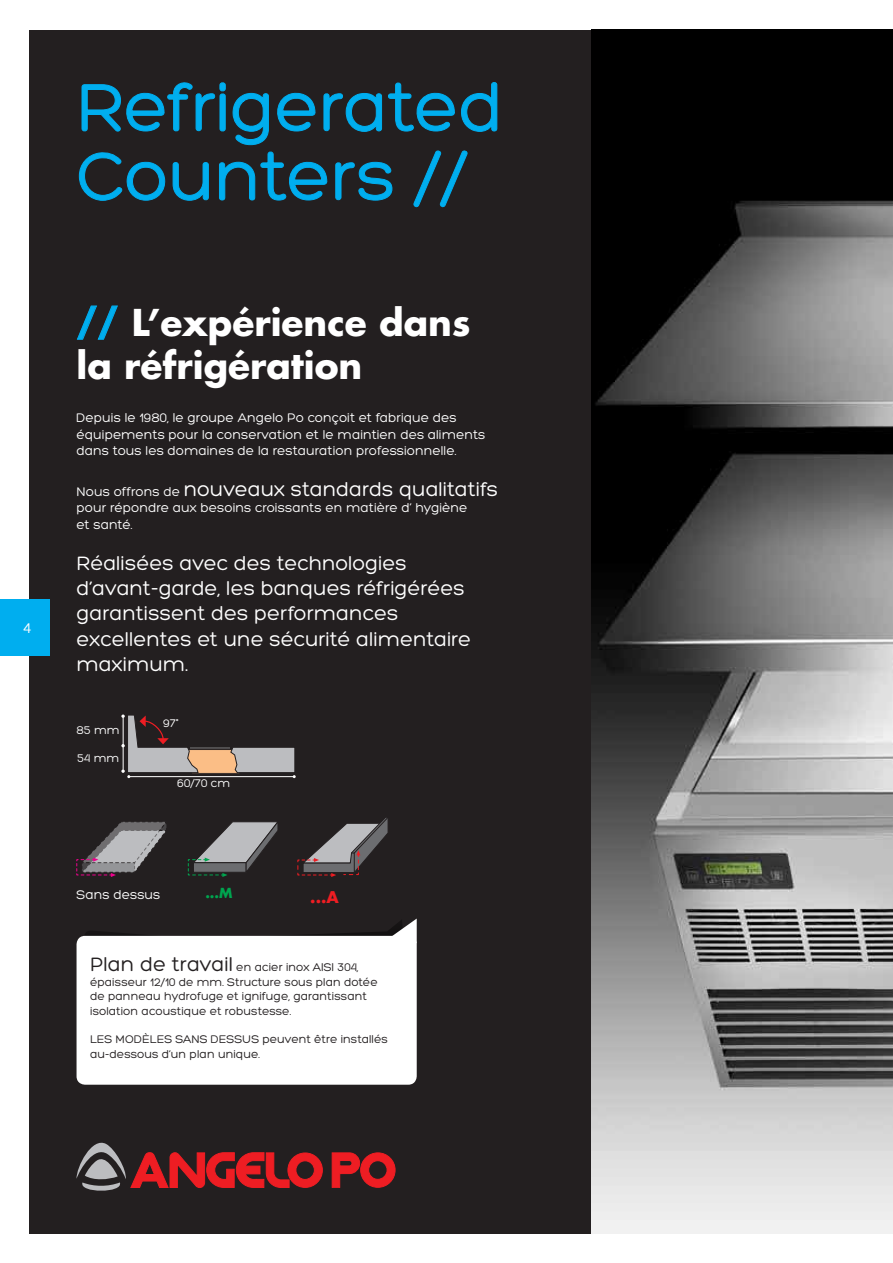
<style>
.page{position:relative;width:893px;height:1263px;background:#fff}
.page>*{position:absolute;margin:0;border:0;box-sizing:border-box;transform-origin:0 0}
.t1{font:72px/69px "Hero";color:#00aeef}
.t2{font:700 36px "Futura Std";color:#fff}
.t3{font:21px/25.2px "Hero";color:#fff}
.t4{font:700 15.75px "Futura Std";color:#ee1d23}
.t5{font:13.5px/16.2px "Hero";color:#fff}
.t6{font:700 13.5px "Futura Std";color:#00a54f}
.t7{font:13.5px "Lato";color:#fff}
.t8{font:12px/14.4px "Hero";color:#231f20}
.t9{font:12px "Hero";color:#fff}
.s1{color:#00aeef}
.s2{font-size:13.5px}
.s3{font-size:21px}
</style>
<div class="page">
<div style="left:30px;top:30px;width:863px;height:1203px;background:#231f20"></div>
<img style="left:591px;top:30px;width:302px;height:1203px">
<svg style="left:331px;top:1152px;width:65px;height:36px"></svg>
<svg style="left:76px;top:1142px;width:247px;height:49px"></svg>
<svg style="left:79px;top:82px;width:419px;height:126px"></svg>
<svg style="left:76px;top:305px;width:42px;height:35px"></svg>
<div style="left:77px;top:936px;width:340px;height:149px;background:#fff;border-radius:9px"></div>
<svg style="left:78px;top:918px;width:339px;height:107px"></svg>
<svg style="left:76px;top:821px;width:91px;height:56px"></svg>
<svg style="left:297px;top:817px;width:91px;height:60px"></svg>
<svg style="left:121px;top:714px;width:175px;height:64px"></svg>
<div style="left:189px;top:747px;width:42px;height:2px;border:1px solid #231f20"></div>
<svg style="left:188px;top:822px;width:90px;height:55px"></svg>
<div style="left:0;top:600px;width:49px;height:56px;background:#00aeef"></div>
<p class="t7" style="left:23px;top:618px;width:9px">4</p>
<h1 class="t1" style="left:77px;top:73px;width:428px">Refrigerated<br>Counters //</h1>
<h2 class="t2" style="left:77px;top:298px;width:395px"><span class="s1">//</span> L’expérience dans</h2>
<h2 class="t2" style="left:77px;top:342px;width:287px">la réfrigération</h2>
<p class="t5" style="left:77px;top:410px;width:410px">Depuis le 1980, le groupe Angelo Po conçoit et fabrique des équipements pour la conservation et le maintien des aliments dans tous les domaines de la restauration professionnelle.</p>
<h3 class="t3" style="left:77px;top:477px;width:423px"><span class="s2">Nous offrons de</span> nouveaux standards qualitatifs</h3>
<p class="t5" style="left:77px;top:500px;width:392px">pour répondre aux besoins croissants en matière d’ hygiène et santé.</p>
<h3 class="t3" style="left:77px;top:551px;width:396px">Réalisées avec des technologies d’avant-garde, les banques réfrigérées garantissent des performances excellentes et une sécurité alimentaire maximum.</h3>
<p class="t9" style="left:77px;top:724px;width:44px">85 mm</p>
<p class="t9" style="left:78px;top:752px;width:43px">54 mm</p>
<p class="t9" style="left:163px;top:717px;width:17px">97°</p>
<p class="t9" style="left:177px;top:777px;width:54px">60/70 cm</p>
<p class="t5" style="left:77px;top:886px;width:85px">Sans dessus</p>
<p class="t6" style="left:205px;top:883px;width:29px">...M</p>
<p class="t4" style="left:310px;top:887px;width:30px">...A</p>
<p class="t8" style="left:90px;top:960px;width:289px"><span class="s3">Plan de travail</span> en acier inox AISI 304, épaisseur 12/10 de mm. Structure sous plan dotée de panneau hydrofuge et ignifuge, garantissant isolation acoustique et robustesse.</p>
<p class="t8" style="left:90px;top:1032px;width:299px">LES MODÈLES SANS DESSUS peuvent être installés au-dessous d’un plan unique.</p>
</div>
